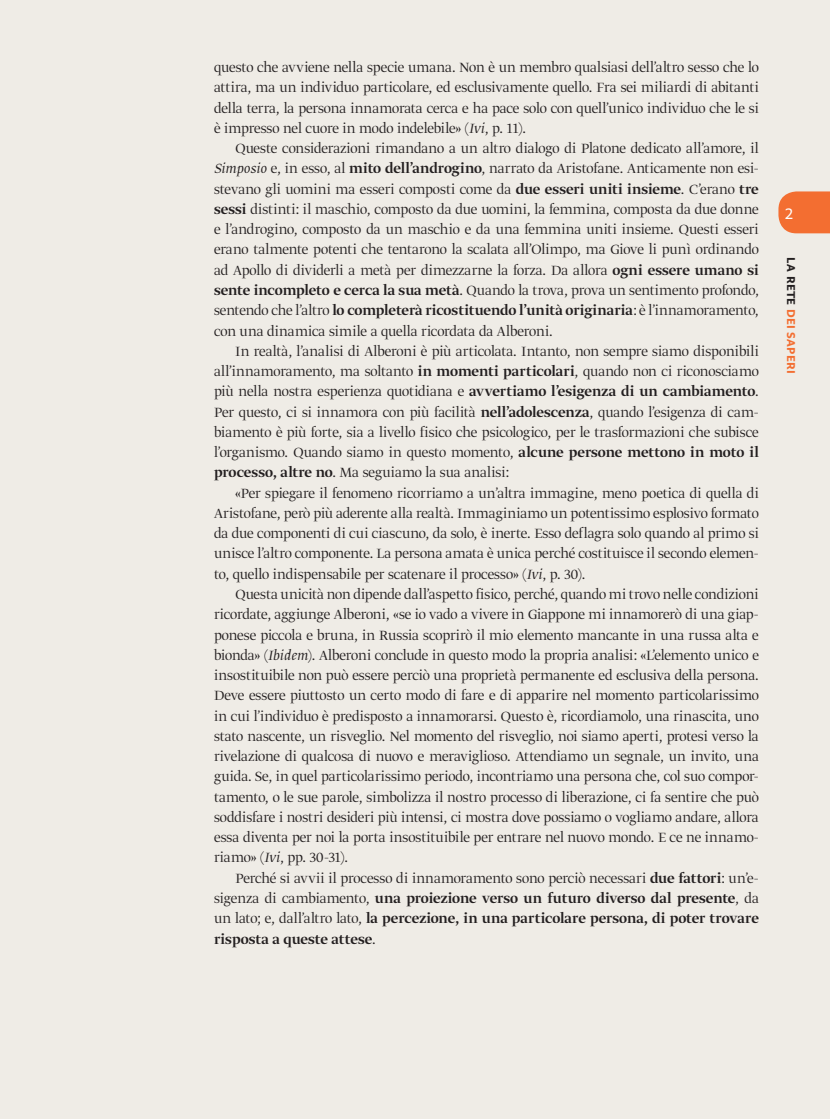
<style>
.page{position:relative;width:830px;height:1119px;background:#fff}
.page>*{position:absolute;margin:0;border:0;box-sizing:border-box;transform-origin:0 0}
.t1{font:18px "Greta Sans Std";color:#fff}
.t2{font:300 15.75px/20.2px "Greta Display Pro";letter-spacing:-.005em;color:#231f20;text-align:justify}
.t3{font:500 15.75px/20.2px "Greta Display Pro";letter-spacing:.005em;color:#231f20;text-align:justify}
.t4{font:13.5px "Greta Sans Std Bld";letter-spacing:.02em;color:#f36e31}
.s1{font-style:italic}
.s2{font-weight:500}
.s3{font-weight:300}
.s4{color:#231f20}
</style>
<div class="page">
<div style="left:0;top:0;width:829px;height:1118px;background:#efece6"></div>
<svg style="left:778px;top:191px;width:51px;height:42px;background:#f2773f"></svg>
<p class="t2" style="left:214px;top:58px;width:546px">questo che avviene nella specie umana. Non è un membro qualsiasi dell’altro sesso che lo attira, ma un individuo particolare, ed esclusivamente quello. Fra sei miliardi di abitanti della terra, la persona innamorata cerca e ha pace solo con quell’unico individuo che le si è impresso nel cuore in modo indelebile» (<span class="s1">Ivi</span>, p. 11).</p>
<p class="t2" style="left:214px;top:139px;width:546px;text-indent:21px">Queste considerazioni rimandano a un altro dialogo di Platone dedicato all’amore, il <span class="s1">Simposio</span> e, in esso, al <span class="s2">mito dell’androgino</span>, narrato da Aristofane. Anticamente non esi&shy;stevano gli uomini ma esseri composti come da <span class="s2">due esseri uniti insieme</span>. C’erano <span class="s2">tre sessi</span> distinti: il maschio, composto da due uomini, la femmina, composta da due donne e l’androgino, composto da un maschio e da una femmina uniti insieme. Questi esseri erano talmente potenti che tentarono la scalata all’Olimpo, ma Giove li punì ordinando ad Apollo di dividerli a metà per dimezzarne la forza. Da allora <span class="s2">ogni essere umano si sente incompleto e cerca la sua metà</span>. Quando la trova, prova un sentimento profondo, sentendo che l’altro <span class="s2">lo completerà ricostituendo l’unità originaria</span>: è l’innamoramento, con una dinamica simile a quella ricordata da Alberoni.</p>
<p class="t2" style="left:214px;top:341px;width:546px;text-indent:21px">In realtà, l’analisi di Alberoni è più articolata. Intanto, non sempre siamo disponibili all’innamoramento, ma soltanto <span class="s2">in momenti particolari</span>, quando non ci riconosciamo più nella nostra esperienza quotidiana e <span class="s2">avvertiamo l’esigenza di un cambiamento</span>.<br>Per questo, ci si innamora con più facilità <span class="s2">nell’adolescenza</span>, quando l’esigenza di cam&shy;biamento è più forte, sia a livello fisico che psicologico, per le trasformazioni che subisce l’organismo. Quando siamo in questo momento, <span class="s2">alcune persone mettono in moto il processo, altre no</span>. Ma seguiamo la sua analisi:</p>
<p class="t2" style="left:214px;top:483px;width:546px;text-indent:21px">«Per spiegare il fenomeno ricorriamo a un’altra immagine, meno poetica di quella di Aristofane, però più aderente alla realtà. Immaginiamo un potentissimo esplosivo formato da due componenti di cui ciascuno, da solo, è inerte. Esso deflagra solo quando al primo si unisce l’altro componente. La persona amata è unica perché costituisce il secondo elemen&shy;to, quello indispensabile per scatenare il processo» (<span class="s1">Ivi</span>, p. 30).</p>
<p class="t2" style="left:214px;top:585px;width:546px;text-indent:21px">Questa unicità non dipende dall’aspetto fisico, perché, quando mi trovo nelle condizioni ricordate, aggiunge Alberoni, «se io vado a vivere in Giappone mi innamorerò di una giap&shy;ponese piccola e bruna, in Russia scoprirò il mio elemento mancante in una russa alta e bionda» (<span class="s1">Ibidem</span>). Alberoni conclude in questo modo la propria analisi: «L’elemento unico e insostituibile non può essere perciò una proprietà permanente ed esclusiva della persona.<br>Deve essere piuttosto un certo modo di fare e di apparire nel momento particolarissimo in cui l’individuo è predisposto a innamorarsi. Questo è, ricordiamolo, una rinascita, uno stato nascente, un risveglio. Nel momento del risveglio, noi siamo aperti, protesi verso la rivelazione di qualcosa di nuovo e meraviglioso. Attendiamo un segnale, un invito, una guida. Se, in quel particolarissimo periodo, incontriamo una persona che, col suo compor&shy;tamento, o le sue parole, simbolizza il nostro processo di liberazione, ci fa sentire che può soddisfare i nostri desideri più intensi, ci mostra dove possiamo o vogliamo andare, allora essa diventa per noi la porta insostituibile per entrare nel nuovo mondo. E ce ne innamo&shy;riamo» (<span class="s1">Ivi</span>, pp. 30-31).</p>
<p class="t3" style="left:214px;top:868px;width:546px;text-indent:21px"><span class="s3">Perché si avvii il processo di innamoramento sono perciò necessari</span> due fattori<span class="s3">: un’e&shy;sigenza di cambiamento,</span> una proiezione verso un futuro diverso dal presente<span class="s3">, da un lato; e, dall’altro lato,</span> la percezione, in una particolare persona, di poter trovare risposta a queste attese<span class="s3">.</span></p>
<p class="t1" style="left:784px;top:203px;width:10px">2</p>
<p class="t4" style="left:798px;top:257px;width:118px;rotate:90deg"><span class="s4">LA RETE</span> DEI SAPERI</p>
</div>
